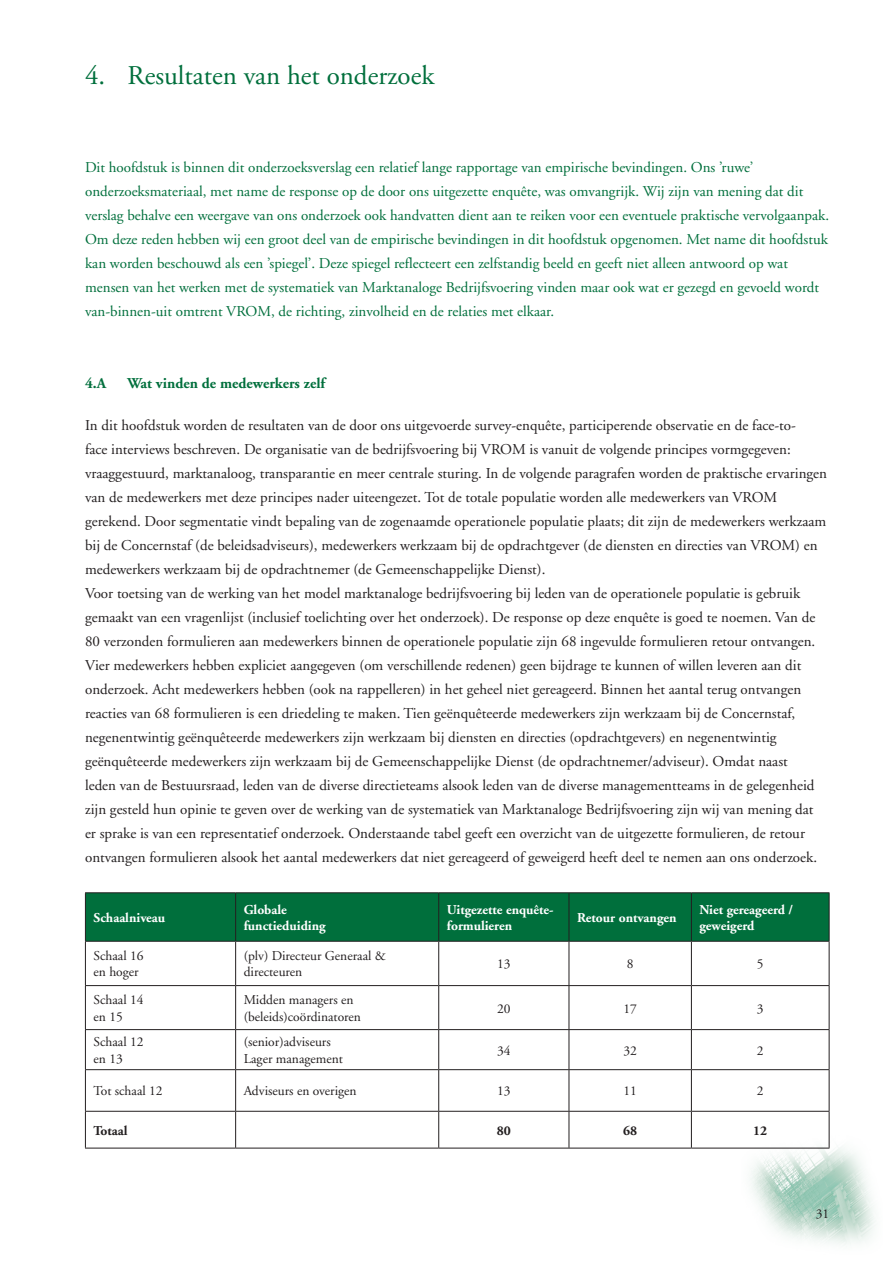
<style>
.page{position:relative;width:893px;height:1263px;background:#fff}
.page>*{position:absolute;margin:0;border:0;box-sizing:border-box;transform-origin:0 0}
.t1{font:27px "Adobe Garamond";color:#006f3c}
.t2{font:15px/24px "Adobe Garamond";color:#231f20}
.t3{font:15px/24px "Adobe Garamond";color:#006f3c}
.t4{font:700 15px "Adobe Garamond";color:#006f3c}
.t5{font:13.5px/16.2px "Adobe Garamond";color:#231f20}
.t6{font:700 13.5px/16.2px "Adobe Garamond";color:#fff}
.t7{font:700 13.5px "Adobe Garamond";color:#231f20}
.t8{font:13.5px "Adobe Garamond Pro";color:#231f20}
</style>
<div class="page">
<img style="left:742px;top:1135px;width:133px;height:110px">
<div style="left:86px;top:893px;width:743px;height:48px;background:#006f3c"></div>
<hr style="left:85px;top:892px;width:151px;height:1px;background:#231f20">
<hr style="left:85px;top:893px;width:1px;height:48px;background:#231f20">
<hr style="left:236px;top:892px;width:203px;height:1px;background:#231f20">
<hr style="left:235px;top:893px;width:1px;height:48px;background:#231f20">
<hr style="left:439px;top:892px;width:130px;height:1px;background:#231f20">
<hr style="left:438px;top:893px;width:1px;height:48px;background:#231f20">
<hr style="left:569px;top:892px;width:122px;height:1px;background:#231f20">
<hr style="left:569px;top:893px;width:1px;height:48px;background:#231f20">
<hr style="left:691px;top:892px;width:138px;height:1px;background:#231f20">
<hr style="left:691px;top:893px;width:1px;height:48px;background:#231f20">
<hr style="left:829px;top:893px;width:1px;height:48px;background:#231f20">
<hr style="left:85px;top:941px;width:151px;height:1px;background:#231f20">
<hr style="left:85px;top:941px;width:1px;height:44px;background:#231f20">
<hr style="left:236px;top:941px;width:203px;height:1px;background:#231f20">
<hr style="left:235px;top:941px;width:1px;height:44px;background:#231f20">
<hr style="left:439px;top:941px;width:130px;height:1px;background:#231f20">
<hr style="left:438px;top:941px;width:1px;height:44px;background:#231f20">
<hr style="left:569px;top:941px;width:122px;height:1px;background:#231f20">
<hr style="left:569px;top:941px;width:1px;height:44px;background:#231f20">
<hr style="left:691px;top:941px;width:138px;height:1px;background:#231f20">
<hr style="left:691px;top:941px;width:1px;height:44px;background:#231f20">
<hr style="left:829px;top:941px;width:1px;height:44px;background:#231f20">
<hr style="left:85px;top:985px;width:151px;height:1px;background:#231f20">
<hr style="left:85px;top:986px;width:1px;height:43px;background:#231f20">
<hr style="left:236px;top:985px;width:203px;height:1px;background:#231f20">
<hr style="left:235px;top:986px;width:1px;height:43px;background:#231f20">
<hr style="left:439px;top:985px;width:130px;height:1px;background:#231f20">
<hr style="left:438px;top:986px;width:1px;height:43px;background:#231f20">
<hr style="left:569px;top:985px;width:122px;height:1px;background:#231f20">
<hr style="left:569px;top:986px;width:1px;height:43px;background:#231f20">
<hr style="left:691px;top:985px;width:138px;height:1px;background:#231f20">
<hr style="left:691px;top:986px;width:1px;height:43px;background:#231f20">
<hr style="left:829px;top:986px;width:1px;height:43px;background:#231f20">
<hr style="left:85px;top:1029px;width:151px;height:1px;background:#231f20">
<hr style="left:85px;top:1030px;width:1px;height:39px;background:#231f20">
<hr style="left:236px;top:1029px;width:203px;height:1px;background:#231f20">
<hr style="left:235px;top:1030px;width:1px;height:39px;background:#231f20">
<hr style="left:439px;top:1029px;width:130px;height:1px;background:#231f20">
<hr style="left:438px;top:1030px;width:1px;height:39px;background:#231f20">
<hr style="left:569px;top:1029px;width:122px;height:1px;background:#231f20">
<hr style="left:569px;top:1030px;width:1px;height:39px;background:#231f20">
<hr style="left:691px;top:1029px;width:138px;height:1px;background:#231f20">
<hr style="left:691px;top:1030px;width:1px;height:39px;background:#231f20">
<hr style="left:829px;top:1030px;width:1px;height:39px;background:#231f20">
<hr style="left:85px;top:1069px;width:151px;height:1px;background:#231f20">
<hr style="left:85px;top:1070px;width:1px;height:41px;background:#231f20">
<hr style="left:236px;top:1069px;width:203px;height:1px;background:#231f20">
<hr style="left:235px;top:1070px;width:1px;height:41px;background:#231f20">
<hr style="left:439px;top:1069px;width:130px;height:1px;background:#231f20">
<hr style="left:438px;top:1070px;width:1px;height:41px;background:#231f20">
<hr style="left:569px;top:1069px;width:122px;height:1px;background:#231f20">
<hr style="left:569px;top:1070px;width:1px;height:41px;background:#231f20">
<hr style="left:691px;top:1069px;width:138px;height:1px;background:#231f20">
<hr style="left:691px;top:1070px;width:1px;height:41px;background:#231f20">
<hr style="left:829px;top:1070px;width:1px;height:41px;background:#231f20">
<hr style="left:85px;top:1111px;width:151px;height:1px;background:#231f20">
<hr style="left:85px;top:1112px;width:1px;height:36px;background:#231f20">
<hr style="left:236px;top:1111px;width:203px;height:1px;background:#231f20">
<hr style="left:235px;top:1112px;width:1px;height:36px;background:#231f20">
<hr style="left:439px;top:1111px;width:130px;height:1px;background:#231f20">
<hr style="left:438px;top:1112px;width:1px;height:36px;background:#231f20">
<hr style="left:569px;top:1111px;width:122px;height:1px;background:#231f20">
<hr style="left:569px;top:1112px;width:1px;height:36px;background:#231f20">
<hr style="left:691px;top:1111px;width:138px;height:1px;background:#231f20">
<hr style="left:691px;top:1112px;width:1px;height:36px;background:#231f20">
<hr style="left:829px;top:1112px;width:1px;height:36px;background:#231f20">
<hr style="left:85px;top:1148px;width:151px;height:1px;background:#231f20">
<hr style="left:236px;top:1148px;width:203px;height:1px;background:#231f20">
<hr style="left:439px;top:1148px;width:130px;height:1px;background:#231f20">
<hr style="left:569px;top:1148px;width:122px;height:1px;background:#231f20">
<hr style="left:691px;top:1148px;width:138px;height:1px;background:#231f20">
<h1 class="t1" style="left:85px;top:61px;width:351px">4. Resultaten van het onderzoek</h1>
<p class="t3" style="left:85px;top:156px;width:746px">Dit hoofdstuk is binnen dit onderzoeksverslag een relatief lange rapportage van empirische bevindingen. Ons ’ruwe’ onderzoeksmateriaal, met name de response op de door ons uitgezette enquête, was omvangrijk. Wij zijn van mening dat dit verslag behalve een weergave van ons onderzoek ook handvatten dient aan te reiken voor een eventuele praktische vervolgaanpak.<br>Om deze reden hebben wij een groot deel van de empirische bevindingen in dit hoofdstuk opgenomen. Met name dit hoofdstuk kan worden beschouwd als een ’spiegel’. Deze spiegel reflecteert een zelfstandig beeld en geeft niet alleen antwoord op wat mensen van het werken met de systematiek van Marktanaloge Bedrijfsvoering vinden maar ook wat er gezegd en gevoeld wordt van-binnen-uit omtrent VROM, de richting, zinvolheid en de relaties met elkaar.</p>
<p class="t4" style="left:85px;top:375px;width:23px">4.A</p>
<p class="t4" style="left:128px;top:375px;width:199px">Wat vinden de medewerkers zelf</p>
<p class="t2" style="left:85px;top:414px;width:743px">In dit hoofdstuk worden de resultaten van de door ons uitgevoerde survey-enquête, participerende observatie en de face-to-<br>face interviews beschreven. De organisatie van de bedrijfsvoering bij VROM is vanuit de volgende principes vormgegeven: vraaggestuurd, marktanaloog, transparantie en meer centrale sturing. In de volgende paragrafen worden de praktische ervaringen van de medewerkers met deze principes nader uiteengezet. Tot de totale populatie worden alle medewerkers van VROM gerekend. Door segmentatie vindt bepaling van de zogenaamde operationele populatie plaats; dit zijn de medewerkers werkzaam bij de Concernstaf (de beleidsadviseurs), medewerkers werkzaam bij de opdrachtgever (de diensten en directies van VROM) en medewerkers werkzaam bij de opdrachtnemer (de Gemeenschappelijke Dienst).<br>Voor toetsing van de werking van het model marktanaloge bedrijfsvoering bij leden van de operationele populatie is gebruik gemaakt van een vragenlijst (inclusief toelichting over het onderzoek). De response op deze enquête is goed te noemen. Van de 80 verzonden formulieren aan medewerkers binnen de operationele populatie zijn 68 ingevulde formulieren retour ontvangen.<br>Vier medewerkers hebben expliciet aangegeven (om verschillende redenen) geen bijdrage te kunnen of willen leveren aan dit onderzoek. Acht medewerkers hebben (ook na rappelleren) in het geheel niet gereageerd. Binnen het aantal terug ontvangen reacties van 68 formulieren is een driedeling te maken. Tien geënquêteerde medewerkers zijn werkzaam bij de Concernstaf, negenentwintig geënquêteerde medewerkers zijn werkzaam bij diensten en directies (opdrachtgevers) en negenentwintig geënquêteerde medewerkers zijn werkzaam bij de Gemeenschappelijke Dienst (de opdrachtnemer/adviseur). Omdat naast<br>leden van de Bestuursraad, leden van de diverse directieteams alsook leden van de diverse managementteams in de gelegenheid zijn gesteld hun opinie te geven over de werking van de systematiek van Marktanaloge Bedrijfsvoering zijn wij van mening dat er sprake is van een representatief onderzoek. Onderstaande tabel geeft een overzicht van de uitgezette formulieren, de retour ontvangen formulieren alsook het aantal medewerkers dat niet gereageerd of geweigerd heeft deel te nemen aan ons onderzoek.</p>
<p class="t6" style="left:94px;top:910px;width:73px">Schaalniveau</p>
<p class="t6" style="left:244px;top:902px;width:83px">Globale functieduiding</p>
<p class="t6" style="left:447px;top:902px;width:108px">Uitgezette enquête&shy;formulieren</p>
<p class="t6" style="left:577px;top:910px;width:101px">Retour ontvangen</p>
<p class="t6" style="left:699px;top:902px;width:95px">Niet gereageerd / geweigerd</p>
<p class="t5" style="left:94px;top:948px;width:52px">Schaal 16 en hoger</p>
<p class="t5" style="left:244px;top:948px;width:144px">(plv) Directeur Generaal &amp; directeuren</p>
<p class="t5" style="left:497px;top:956px;width:15px">13</p>
<p class="t5" style="left:627px;top:956px;width:8px">8</p>
<p class="t5" style="left:757px;top:956px;width:8px">5</p>
<p class="t5" style="left:94px;top:992px;width:52px">Schaal 14 en 15</p>
<p class="t5" style="left:244px;top:992px;width:119px">Midden managers en (beleids)coördinatoren</p>
<p class="t5" style="left:497px;top:1000px;width:15px">20</p>
<p class="t5" style="left:623px;top:1000px;width:15px">17</p>
<p class="t5" style="left:757px;top:1000px;width:8px">3</p>
<p class="t5" style="left:94px;top:1034px;width:52px">Schaal 12 en 13</p>
<p class="t5" style="left:244px;top:1034px;width:101px">(senior)adviseurs<br>Lager management</p>
<p class="t5" style="left:497px;top:1042px;width:15px">34</p>
<p class="t5" style="left:623px;top:1042px;width:15px">32</p>
<p class="t5" style="left:757px;top:1042px;width:8px">2</p>
<p class="t5" style="left:94px;top:1083px;width:71px">Tot schaal 12</p>
<p class="t5" style="left:244px;top:1083px;width:114px">Adviseurs en overigen</p>
<p class="t5" style="left:497px;top:1083px;width:15px">13</p>
<p class="t5" style="left:623px;top:1083px;width:15px">11</p>
<p class="t5" style="left:757px;top:1083px;width:8px">2</p>
<p class="t7" style="left:94px;top:1123px;width:36px">Totaal</p>
<p class="t7" style="left:497px;top:1123px;width:16px">80</p>
<p class="t7" style="left:623px;top:1123px;width:16px">68</p>
<p class="t7" style="left:753px;top:1123px;width:16px">12</p>
<p class="t8" style="left:816px;top:1205px;width:15px">31</p>
</div>
